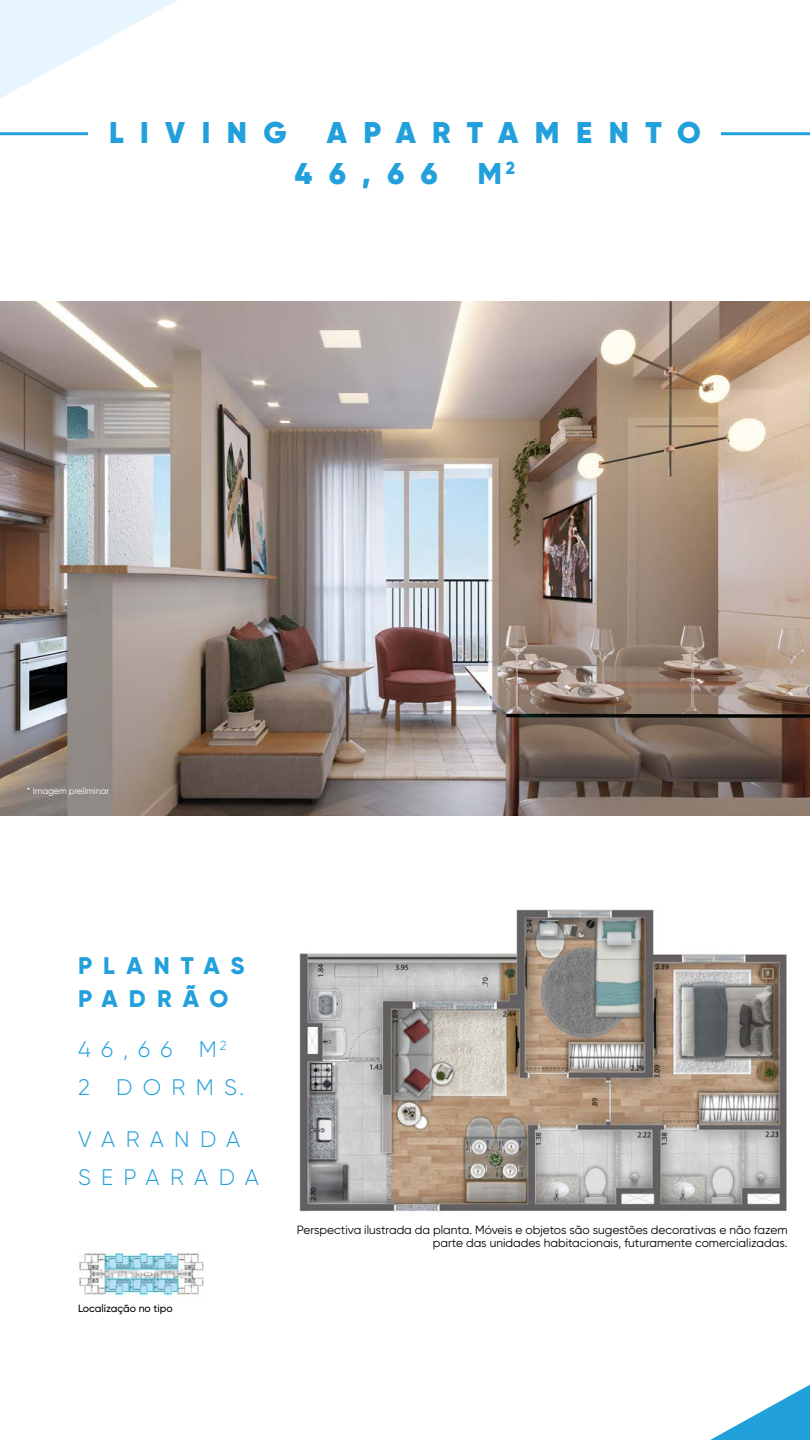
<style>
.page{position:relative;width:810px;height:1440px;background:#fff}
.page>*{position:absolute;margin:0;border:0;box-sizing:border-box;transform-origin:0 0}
.t1{font:900 30px/40.5px "Gilroy";letter-spacing:.55em;color:#21a0db}
.t2{font:800 30px "Gilroy";color:#21a0db}
.t3{font:800 24px/33px "Gilroy";letter-spacing:.46em;color:#21a0db}
.t4{font:300 22.5px/37.5px "Gilroy";letter-spacing:.46em;color:#21a0db}
.t5{font:12px/13.5px "Gilroy";color:#000;text-align:right}
.t6{font:500 10.5px "Gilroy";color:#000}
.t7{font:9px "Gilroy";color:#fff}
</style>
<div class="page">
<svg style="left:0;top:0;width:177px;height:136px"></svg>
<svg style="left:710px;top:1384px;width:100px;height:56px"></svg>
<img style="left:0;top:301px;width:810px;height:515px">
<hr style="left:0;top:132px;width:810px;height:3px;background:#21a0db">
<div style="left:88px;top:108px;width:634px;height:53px;background:#fff"></div>
<img style="left:299px;top:909px;width:488px;height:303px">
<img style="left:79px;top:1250px;width:125px;height:48px">
<h1 class="t1" style="left:109px;top:112px;width:179px">LIVING</h1>
<h1 class="t1" style="left:295px;top:112px;width:408px;text-indent:32px">APARTAMENTO<br>46,66</h1>
<h1 class="t2" style="left:477px;top:154px;width:39px">M<sup>2</sup></h1>
<p class="t7" style="left:27px;top:785px;width:84px">* Imagem preliminar</p>
<h2 class="t3" style="left:78px;top:949px;width:168px">PLANTAS<br>PADRÃO</h2>
<h3 class="t4" style="left:78px;top:1031px;width:168px">46,66 M<sup>2<br></sup>2 DORMS.</h3>
<h3 class="t4" style="left:78px;top:1121px;width:182px">VARANDA<br>SEPARADA</h3>
<p class="t6" style="left:78px;top:1302px;width:96px">Localização no tipo</p>
<p class="t5" style="left:297px;top:1223px;width:492px">Perspectiva ilustrada da planta. Móveis e objetos são sugestões decorativas e não fazem parte das unidades habitacionais, futuramente comercializadas.</p>
</div>
